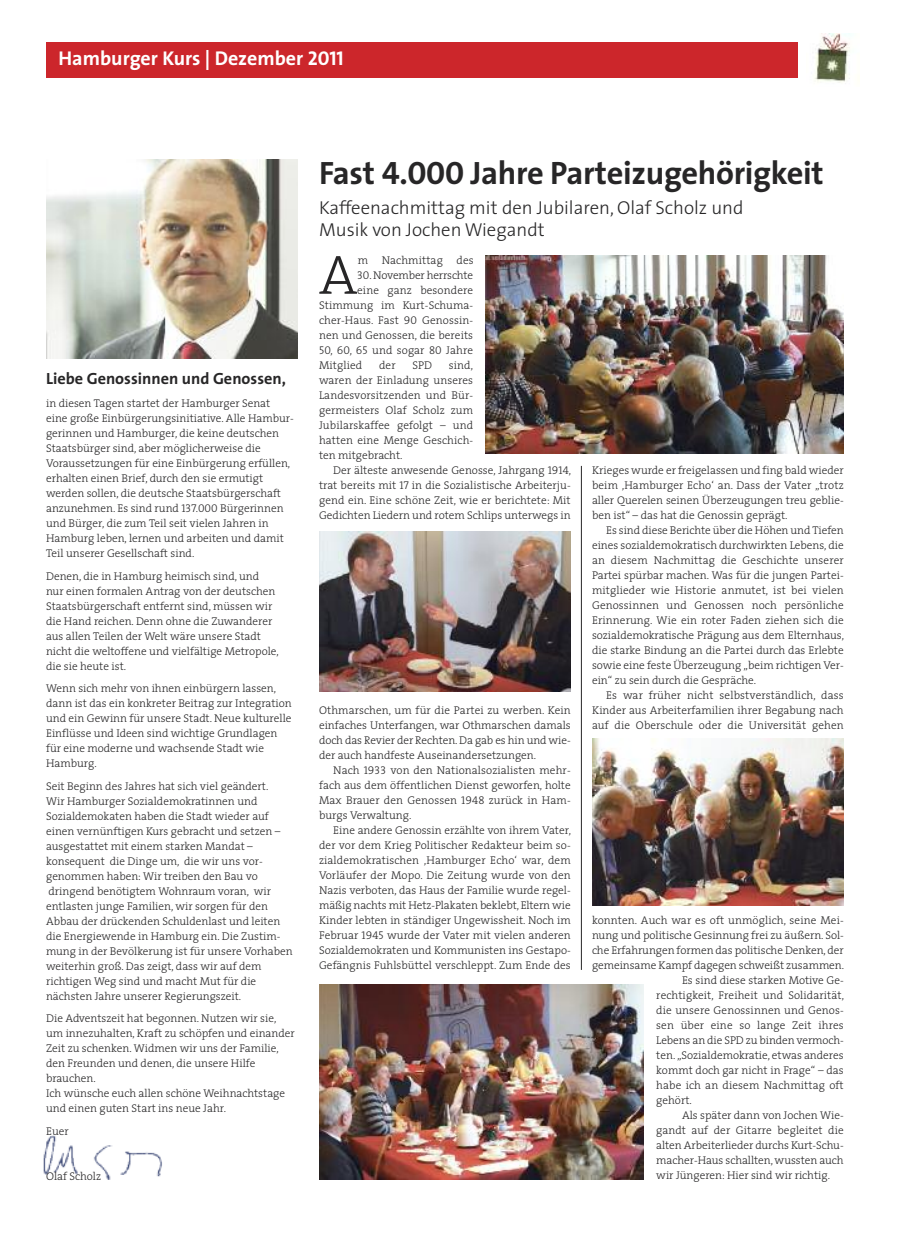
<style>
.page{position:relative;width:904px;height:1241px;background:#fff}
.page>*{position:absolute;margin:0;border:0;box-sizing:border-box;transform-origin:0 0}
.t1{font:300 55.62px "The Serif";color:#272627}
.t2{font:700 32.5px "The Sans";letter-spacing:-.01em;color:#272627}
.t3{font:700 20px "The Sans";color:#fff}
.t4{font:300 18.75px/22.5px "The Sans";color:#272627}
.t5{font:700 16.25px "The Sans";color:#272627}
.t6{font:300 11.25px/15px "The Serif";color:#272627;text-align:justify}
.s1{font-family:"The Sans Bold Caps";font-weight:400}
.s2{font-family:"The Serif Light Caps";font-weight:400}
</style>
<div class="page">
<div style="left:46px;top:43px;width:751px;height:35px;background:#cc262b"></div>
<img style="left:46px;top:159px;width:251px;height:199px">
<img style="left:319px;top:531px;width:251px;height:160px">
<img style="left:485px;top:255px;width:358px;height:199px">
<img style="left:592px;top:738px;width:251px;height:167px">
<img style="left:43px;top:1135px;width:119px;height:44px">
<hr style="left:581px;top:466px;width:1px;height:503px;background:#272627">
<img style="left:814px;top:34px;width:36px;height:49px">
<img style="left:319px;top:984px;width:324px;height:195px">
<h3 class="t3" style="left:59px;top:51px;width:287px">Hamburger Kurs | Dezember <span class="s1">2011</span></h3>
<h3 class="t5" style="left:46px;top:372px;width:241px">Liebe Genossinnen und Genossen,</h3>
<p class="t6" style="left:46px;top:397px;width:249px;text-align:left">in diesen Tagen startet der Hamburger Senat eine große Einbürgerungsinitiative. Alle Hambur&shy;gerinnen und Hamburger, die keine deutschen Staatsbürger sind, aber möglicherweise die Voraussetzungen für eine Einbürgerung erfüllen, erhalten einen Brief, durch den sie ermutigt werden sollen, die deutsche Staatsbürgerschaft anzunehmen. Es sind rund <span class="s2">137.000</span> Bürgerinnen und Bürger, die zum Teil seit vielen Jahren in Hamburg leben, lernen und arbeiten und damit Teil unserer Gesellschaft sind.</p>
<p class="t6" style="left:46px;top:569px;width:234px;text-align:left">Denen, die in Hamburg heimisch sind, und nur einen formalen Antrag von der deutschen Staatsbürgerschaft entfernt sind, müssen wir die Hand reichen. Denn ohne die Zuwanderer aus allen Teilen der Welt wäre unsere Stadt nicht die weltoffene und vielfältige Metropole, die sie heute ist.</p>
<p class="t6" style="left:46px;top:682px;width:247px;text-align:left">Wenn sich mehr von ihnen einbürgern lassen, dann ist das ein konkreter Beitrag zur Integration und ein Gewinn für unsere Stadt. Neue kulturelle Einflüsse und Ideen sind wichtige Grundlagen für eine moderne und wachsende Stadt wie Hamburg.</p>
<p class="t6" style="left:46px;top:779px;width:248px;text-align:left">Seit Beginn des Jahres hat sich viel geändert.<br>Wir Hamburger Sozialdemokratinnen und Sozialdemokaten haben die Stadt wieder auf einen vernünftigen Kurs gebracht und setzen – ausgestattet mit einem starken Mandat – konsequent die Dinge um, die wir uns vor&shy;genommen haben: Wir treiben den Bau vo dringend benötigtem Wohnraum voran, wir entlasten junge Familien, wir sorgen für den Abbau der drückenden Schuldenlast und leiten die Energiewende in Hamburg ein. Die Zustim&shy;mung in der Bevölkerung ist für unsere Vorhaben weiterhin groß. Das zeigt, dass wir auf dem richtigen Weg sind und macht Mut für die nächsten Jahre unserer Regierungszeit.</p>
<p class="t6" style="left:46px;top:1012px;width:250px;text-align:left">Die Adventszeit hat begonnen. Nutzen wir sie, um innezuhalten, Kraft zu schöpfen und einander Zeit zu schenken. Widmen wir uns der Familie, den Freunden und denen, die unsere Hilfe brauchen.<br>Ich wünsche euch allen schöne Weihnachtstage und einen guten Start ins neue Jahr.</p>
<p class="t6" style="left:46px;top:1124px;width:24px">Euer</p>
<p class="t6" style="left:46px;top:1169px;width:56px">Olaf Scholz</p>
<h2 class="t2" style="left:319px;top:160px;width:506px">Fast <span class="s1">4.000</span> Jahre Parteizugehörigkeit</h2>
<h3 class="t4" style="left:319px;top:198px;width:426px">Kaffeenachmittag mit den Jubilaren, Olaf Scholz und<br>Musik von Jochen Wiegandt</h3>
<h1 class="t1" style="left:319px;top:256px;width:40px">A</h1>
<p class="t6" style="left:358px;top:254px;width:117px">m Nachmittag des</p>
<p class="t6" style="left:357px;top:269px;width:117px"><span class="s2">30</span>.November herrschte</p>
<p class="t6" style="left:357px;top:284px;width:117px">eine ganz besondere</p>
<p class="t6" style="left:319px;top:299px;width:156px">Stimmung im Kurt-Schuma-</p>
<p class="t6" style="left:319px;top:314px;width:156px">cher-Haus. Fast <span class="s2">90</span> Genossin-</p>
<p class="t6" style="left:319px;top:329px;width:156px">nen und Genossen, die bereits</p>
<p class="t6" style="left:319px;top:344px;width:156px"><span class="s2">50, 60, 65</span> und sogar <span class="s2">80</span> Jahre</p>
<p class="t6" style="left:319px;top:359px;width:45px">Mitglied</p>
<p class="t6" style="left:379px;top:359px;width:18px">der</p>
<p class="t6" style="left:412px;top:359px;width:21px">SPD</p>
<p class="t6" style="left:319px;top:359px;width:156px;text-indent:130px">sind, waren der Einladung unseres Landesvorsitzenden und Bür&shy;germeisters Olaf Scholz zum Jubilarskaffee gefolgt – und hatten eine Menge Geschich&shy;ten mitgebracht.</p>
<p class="t6" style="left:319px;top:464px;width:253px;text-indent:14px">Der älteste anwesende Genosse, Jahrgang <span class="s2">1914</span>, trat bereits mit <span class="s2">17</span> in die Sozialistische Arbeiterju&shy;gend ein. Eine schöne Zeit, wie er berichtete: Mit Gedichten Liedern und rotem Schlips unterwegs in</p>
<p class="t6" style="left:319px;top:704px;width:253px">Othmarschen, um für die Partei zu werben. Kein einfaches Unterfangen, war Othmarschen damals doch das Revier der Rechten. Da gab es hin und wie&shy;der auch handfeste Auseinandersetzungen.</p>
<p class="t6" style="left:319px;top:764px;width:253px;text-indent:14px">Nach <span class="s2">1933</span> von den Nationalsozialisten mehr&shy;fach aus dem öffentlichen Dienst geworfen, holte Max Brauer den Genossen <span class="s2">1948</span> zurück in Ham&shy;burgs Verwaltung.</p>
<p class="t6" style="left:319px;top:824px;width:253px;text-indent:14px">Eine andere Genossin erzählte von ihrem Vater, der vor dem Krieg Politischer Redakteur beim so&shy;zialdemokratischen ‚Hamburger Echo‘ war, dem Vorläufer der Mopo. Die Zeitung wurde von den Nazis verboten, das Haus der Familie wurde regel&shy;mäßig nachts mit Hetz-Plakaten beklebt, Eltern wie Kinder lebten in ständiger Ungewissheit. Noch im Februar <span class="s2">1945</span> wurde der Vater mit vielen anderen Sozialdemokraten und Kommunisten ins Gestapo-Gefängnis Fuhlsbüttel verschleppt. Zum Ende des</p>
<p class="t6" style="left:592px;top:463px;width:253px">Krieges wurde er freigelassen und fing bald wieder beim ‚Hamburger Echo‘ an. Dass der Vater „trotz aller Querelen seinen Überzeugungen treu geblie&shy;ben ist“ – das hat die Genossin geprägt.</p>
<p class="t6" style="left:592px;top:523px;width:253px;text-indent:14px">Es sind diese Berichte über die Höhen und Tiefen eines sozialdemokratisch durchwirkten Lebens, die an diesem Nachmittag die Geschichte unserer Partei spürbar machen. Was für die jungen Partei&shy;mitglieder wie Historie anmutet, ist bei vielen Genossinnen und Genossen noch persönliche Erinnerung. Wie ein roter Faden ziehen sich die sozialdemokratische Prägung aus dem Elternhaus, die starke Bindung an die Partei durch das Erlebte sowie eine feste Überzeugung „beim richtigen Ver&shy;ein“ zu sein durch die Gespräche.</p>
<p class="t6" style="left:592px;top:688px;width:253px;text-indent:14px">Es war früher nicht selbstverständlich, dass Kinder aus Arbeiterfamilien ihrer Begabung nach auf die Oberschule oder die Universität gehen</p>
<p class="t6" style="left:592px;top:913px;width:253px">konnten. Auch war es oft unmöglich, seine Mei-</p>
<p class="t6" style="left:592px;top:928px;width:253px">nung und politische Gesinnung frei zu äußern. Sol-</p>
<p class="t6" style="left:592px;top:943px;width:253px">che Erfahrungen formen das politische Denken, der</p>
<p class="t6" style="left:592px;top:958px;width:253px">gemeinsame Kampf dagegen schweißt zusammen.</p>
<p class="t6" style="left:682px;top:973px;width:163px">Es sind diese starken Motive Ge-</p>
<p class="t6" style="left:656px;top:988px;width:189px">rechtigkeit, Freiheit und Solidarität,</p>
<p class="t6" style="left:656px;top:1003px;width:189px">die unsere Genossinnen und Genos-</p>
<p class="t6" style="left:656px;top:1018px;width:189px">sen über eine so lange Zeit ihres</p>
<p class="t6" style="left:656px;top:1033px;width:189px">Lebens an die SPD zu binden vermoch-</p>
<p class="t6" style="left:656px;top:1048px;width:189px">ten.„Sozialdemokratie, etwas anderes</p>
<p class="t6" style="left:656px;top:1063px;width:189px">kommt doch gar nicht in Frage“ – das</p>
<p class="t6" style="left:656px;top:1078px;width:189px">habe ich an diesem Nachmittag oft</p>
<p class="t6" style="left:656px;top:1093px;width:37px">gehört.</p>
<p class="t6" style="left:682px;top:1108px;width:163px">Als später dann von Jochen Wie-</p>
<p class="t6" style="left:656px;top:1123px;width:189px">gandt auf der Gitarre begleitet die</p>
<p class="t6" style="left:656px;top:1138px;width:189px">alten Arbeiterlieder durchs Kurt-Schu-</p>
<p class="t6" style="left:656px;top:1153px;width:189px">macher-Haus schallten, wussten auch</p>
<p class="t6" style="left:656px;top:1168px;width:175px">wir Jüngeren: Hier sind wir richtig.</p>
</div>
